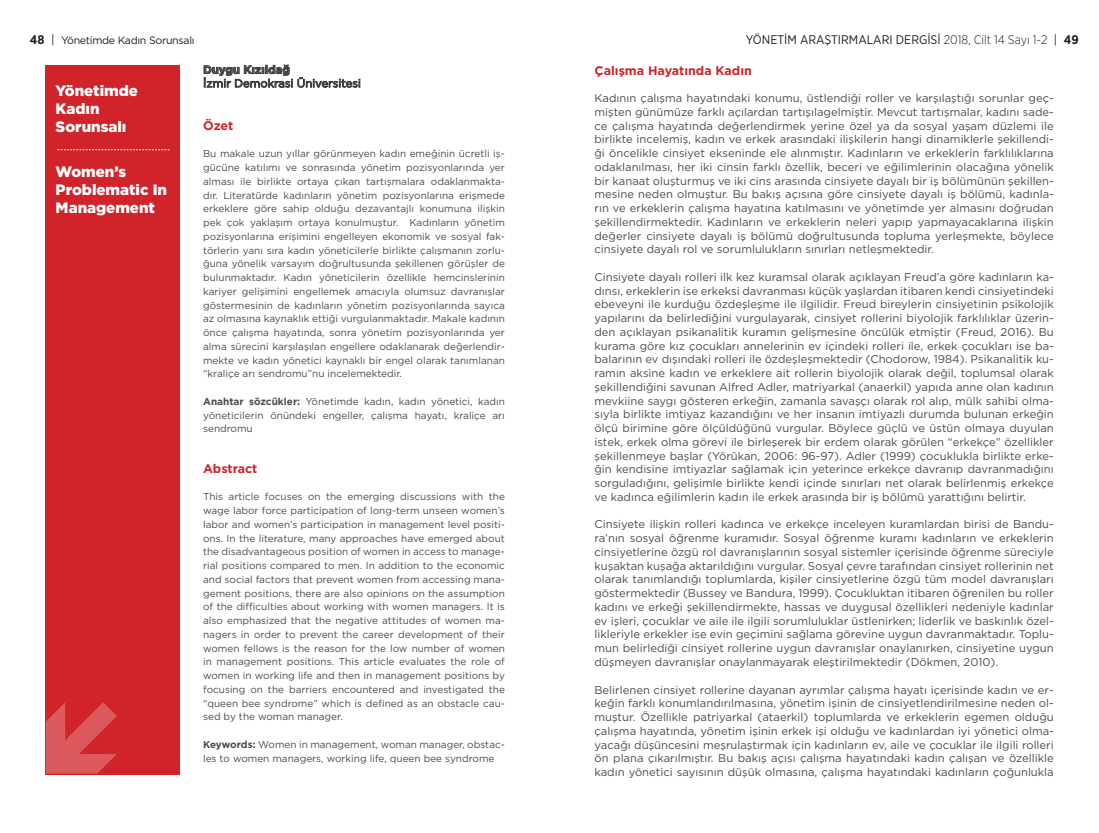
<style>
.page{position:relative;width:1099px;height:833px;background:#fff}
.page>*{position:absolute;margin:0;border:0;box-sizing:border-box;transform-origin:0 0}
.t1{font:900 15px/18px "Gotham";color:#fff}
.t2{font:12.5px "Gotham Narrow";color:#231f20}
.t3{font:700 12.5px "Gotham";color:#d1232a}
.t4{font:11.25px/13.8px "Gotham";color:#4b4c4d;text-align:justify}
.t5{font:700 11.25px "Gotham";color:#4b4c4d}
.t6{font:10.62px "Gotham";letter-spacing:-.03em;color:#231f20}
.t7{font:10px/13.8px "Gotham";color:#4b4c4d;text-align:justify}
.s1{font-family:"Gotham Narrow";font-weight:700;font-size:12.5px}
.s2{font-family:"Gotham Narrow";font-size:12.5px}
.s3{font-weight:300}
.s4{font-weight:700}
</style>
<div class="page">
<div style="left:45px;top:64px;width:135px;height:710px;background:#d1232a"></div>
<svg style="left:203px;top:64px;width:157px;height:24px"></svg>
<svg style="left:57px;top:149px;width:112px;height:1px"></svg>
<p class="t6" style="left:30px;top:33px;width:166px"><span class="s1">48</span> <span class="s2">|</span> Yönetimde Kadın Sorunsalı</p>
<p class="t2" style="left:746px;top:32px;width:334px">YÖNETİM ARAŞTIRMALARI DERGİSİ <span class="s3">2018, Cilt 14 Sayı 1-2</span> | <span class="s4">49</span></p>
<p class="t5" style="left:203px;top:62px;width:88px">Duygu Kızıldağ</p>
<p class="t3" style="left:594px;top:62px;width:159px">Çalışma Hayatında Kadın</p>
<p class="t4" style="left:594px;top:91px;width:461px">Kadının çalışma hayatındaki konumu, üstlendiği roller ve karşılaştığı sorunlar geç&shy;mişten günümüze farklı açılardan tartışılagelmiştir. Mevcut tartışmalar, kadını sade&shy;ce çalışma hayatında değerlendirmek yerine özel ya da sosyal yaşam düzlemi ile birlikte incelemiş, kadın ve erkek arasındaki ilişkilerin hangi dinamiklerle şekillendi&shy;ği öncelikle cinsiyet ekseninde ele alınmıştır. Kadınların ve erkeklerin farklılıklarına odaklanılması, her iki cinsin farklı özellik, beceri ve eğilimlerinin olacağına yönelik bir kanaat oluşturmuş ve iki cins arasında cinsiyete dayalı bir iş bölümünün şekillen&shy;mesine neden olmuştur. Bu bakış açısına göre cinsiyete dayalı iş bölümü, kadınla&shy;rın ve erkeklerin çalışma hayatına katılmasını ve yönetimde yer almasını doğrudan şekillendirmektedir. Kadınların ve erkeklerin neleri yapıp yapmayacaklarına ilişkin değerler cinsiyete dayalı iş bölümü doğrultusunda topluma yerleşmekte, böylece cinsiyete dayalı rol ve sorumlulukların sınırları netleşmektedir.</p>
<p class="t4" style="left:594px;top:270px;width:461px">Cinsiyete dayalı rolleri ilk kez kuramsal olarak açıklayan Freud’a göre kadınların ka&shy;dınsı, erkeklerin ise erkeksi davranması küçük yaşlardan itibaren kendi cinsiyetindeki ebeveyni ile kurduğu özdeşleşme ile ilgilidir. Freud bireylerin cinsiyetinin psikolojik yapılarını da belirlediğini vurgulayarak, cinsiyet rollerini biyolojik farklılıklar üzerin&shy;den açıklayan psikanalitik kuramın gelişmesine öncülük etmiştir (Freud, 2016). Bu kurama göre kız çocukları annelerinin ev içindeki rolleri ile, erkek çocukları ise ba&shy;balarının ev dışındaki rolleri ile özdeşleşmektedir (Chodorow, 1984). Psikanalitik ku&shy;ramın aksine kadın ve erkeklere ait rollerin biyolojik olarak değil, toplumsal olarak şekillendiğini savunan Alfred Adler, matriyarkal (anaerkil) yapıda anne olan kadının mevkiine saygı gösteren erkeğin, zamanla savaşçı olarak rol alıp, mülk sahibi olma&shy;sıyla birlikte imtiyaz kazandığını ve her insanın imtiyazlı durumda bulunan erkeğin ölçü birimine göre ölçüldüğünü vurgular. Böylece güçlü ve üstün olmaya duyulan istek, erkek olma görevi ile birleşerek bir erdem olarak görülen “erkekçe” özellikler şekillenmeye başlar (Yörükan, 2006: 96-97). Adler (1999) çocuklukla birlikte erke&shy;ğin kendisine imtiyazlar sağlamak için yeterince erkekçe davranıp davranmadığını sorguladığını, gelişimle birlikte kendi içinde sınırları net olarak belirlenmiş erkekçe ve kadınca eğilimlerin kadın ile erkek arasında bir iş bölümü yarattığını belirtir.</p>
<p class="t4" style="left:594px;top:517px;width:461px">Cinsiyete ilişkin rolleri kadınca ve erkekçe inceleyen kuramlardan birisi de Bandu&shy;ra’nın sosyal öğrenme kuramıdır. Sosyal öğrenme kuramı kadınların ve erkeklerin cinsiyetlerine özgü rol davranışlarının sosyal sistemler içerisinde öğrenme süreciyle kuşaktan kuşağa aktarıldığını vurgular. Sosyal çevre tarafından cinsiyet rollerinin net olarak tanımlandığı toplumlarda, kişiler cinsiyetlerine özgü tüm model davranışları göstermektedir (Bussey ve Bandura, 1999). Çocukluktan itibaren öğrenilen bu roller kadını ve erkeği şekillendirmekte, hassas ve duygusal özellikleri nedeniyle kadınlar ev işleri, çocuklar ve aile ile ilgili sorumluluklar üstlenirken; liderlik ve baskınlık özel&shy;likleriyle erkekler ise evin geçimini sağlama görevine uygun davranmaktadır. Toplu&shy;mun belirlediği cinsiyet rollerine uygun davranışlar onaylanırken, cinsiyetine uygun düşmeyen davranışlar onaylanmayarak eleştirilmektedir (Dökmen, 2010).</p>
<p class="t4" style="left:594px;top:682px;width:461px">Belirlenen cinsiyet rollerine dayanan ayrımlar çalışma hayatı içerisinde kadın ve er&shy;keğin farklı konumlandırılmasına, yönetim işinin de cinsiyetlendirilmesine neden ol&shy;muştur. Özellikle patriyarkal (ataerkil) toplumlarda ve erkeklerin egemen olduğu çalışma hayatında, yönetim işinin erkek işi olduğu ve kadınlardan iyi yönetici olma&shy;yacağı düşüncesini meşrulaştırmak için kadınların ev, aile ve çocuklar ile ilgili rolleri ön plana çıkarılmıştır. Bu bakış açısı çalışma hayatındaki kadın çalışan ve özellikle kadın yönetici sayısının düşük olmasına, çalışma hayatındaki kadınların çoğunlukla</p>
<p class="t1" style="left:56px;top:82px;width:84px">Yönetimde</p>
<p class="t1" style="left:56px;top:100px;width:45px">Kadın</p>
<p class="t1" style="left:56px;top:118px;width:72px">Sorunsalı</p>
<p class="t1" style="left:56px;top:162px;width:113px">Women’s<br>Problematic In<br>Management</p>
<p class="t3" style="left:203px;top:117px;width:32px">Özet</p>
<p class="t7" style="left:203px;top:147px;width:303px">Bu makale uzun yıllar görünmeyen kadın emeğinin ücretli iş&shy;gücüne katılımı ve sonrasında yönetim pozisyonlarında yer alması ile birlikte ortaya çıkan tartışmalara odaklanmakta&shy;dır. Literatürde kadınların yönetim pozisyonlarına erişmede erkeklere göre sahip olduğu dezavantajlı konumuna ilişkin pek çok yaklaşım ortaya konulmuştur. Kadınların yönetim pozisyonlarına erişimini engelleyen ekonomik ve sosyal fak&shy;törlerin yanı sıra kadın yöneticilerle birlikte çalışmanın zorlu&shy;ğuna yönelik varsayım doğrultusunda şekillenen görüşler de bulunmaktadır. Kadın yöneticilerin özellikle hemcinslerinin kariyer gelişimini engellemek amacıyla olumsuz davranışlar göstermesinin de kadınların yönetim pozisyonlarında sayıca az olmasına kaynaklık ettiği vurgulanmaktadır. Makale kadının önce çalışma hayatında, sonra yönetim pozisyonlarında yer alma sürecini karşılaşılan engellere odaklanarak değerlendir&shy;mekte ve kadın yönetici kaynaklı bir engel olarak tanımlanan “kraliçe arı sendromu”nu incelemektedir.</p>
<p class="t7" style="left:203px;top:394px;width:303px"><span class="s4">Anahtar sözcükler:</span> Yönetimde kadın, kadın yönetici, kadın yöneticilerin önündeki engeller, çalışma hayatı, kraliçe arı sendromu</p>
<p class="t3" style="left:203px;top:460px;width:56px">Abstract</p>
<p class="t7" style="left:203px;top:489px;width:303px">This article focuses on the emerging discussions with the wage labor force participation of long-term unseen women’s labor and women’s participation in management level positi&shy;ons. In the literature, many approaches have emerged about the disadvantageous position of women in access to manage&shy;rial positions compared to men. In addition to the economic and social factors that prevent women from accessing mana&shy;gement positions, there are also opinions on the assumption of the difficulties about working with women managers. It is also emphasized that the negative attitudes of women ma&shy;nagers in order to prevent the career development of their women fellows is the reason for the low number of women in management positions. This article evaluates the role of women in working life and then in management positions by focusing on the barriers encountered and investigated the “queen bee syndrome” which is defined as an obstacle cau&shy;sed by the woman manager.</p>
<p class="t7" style="left:203px;top:737px;width:303px"><span class="s4">Keywords:</span> Women in management, woman manager, obstac&shy;les to women managers, working life, queen bee syndrome</p>
</div>
